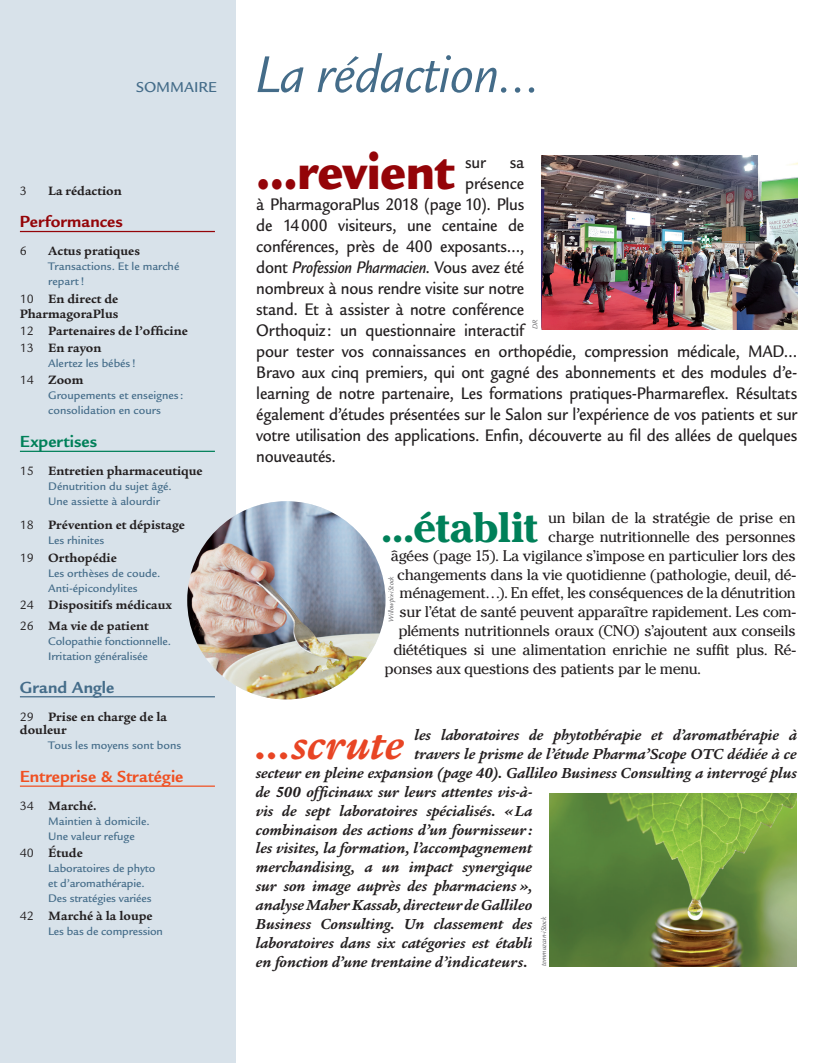
<style>
.page{position:relative;width:815px;height:1063px;background:#fff}
.page>*{position:absolute;margin:0;border:0;box-sizing:border-box;transform-origin:0 0}
.Lare_tetiere{font:italic 56.25px "Legacy Sans Std";letter-spacing:-.01em;color:#446c89}
.Lare_texte{font:900 55.25px "Legacy Sans Std";letter-spacing:-.005em;color:#940408;scale:.89 1}
.Lare_texte-2{font:italic 700 45.5px "Legacy Serif Std";color:#e84524}
.Lare_texte-3{font:700 42.25px "Cheltenham Std";letter-spacing:-.015em;color:#008059}
.Lare_texte-4{font:500 18.12px "Legacy Sans Std";letter-spacing:-.01em;color:#231f20;scale:.89 1}
.Lare_texte-5{font:italic 500 18.12px "Legacy Sans Std";letter-spacing:-.015em;color:#231f20;scale:.89 1}
.Somm_partie_interact{font:700 17.5px "Legacy Sans Std";color:#f05022}
.Somm_partie_performa{font:700 17.5px "Legacy Sans Std";letter-spacing:.005em;color:#940408}
.Somm_partie_expertis{font:700 17.5px "Legacy Sans Std";letter-spacing:.005em;color:#008059}
.Somm_partie_grandang{font:700 17.5px "Legacy Sans Std";color:#446c89}
.Lare_texte-6{font:italic 700 15.75px "Legacy Serif Std";color:#231f20}
.Edit_tetierefag{font:500 15.62px "Legacy Sans Std";color:#446c89}
.Lare_texte-7{font:15.38px "Cheltenham Std";letter-spacing:-.03em;color:#231f20}
.Somm_folio_rubrique{font:700 13.12px/15px "Legacy Serif Std";color:#231f20}
.Somm_folio_rubrique-2{font:13.12px "Legacy Sans Std";color:#231f20}
.Somm_titre_articles{font:500 11.88px/15px "Legacy Sans Std";color:#446c89}
.Credit{font:italic 7.5px "Legacy Sans Std";color:#636366}
.s1{font-family:"Legacy Sans Std";font-weight:400}
.s2{font-style:normal}
</style>
<div class="page">
<div style="left:0;top:0;width:235px;height:1063px;background:#d8e2ea"></div>
<hr style="left:20px;top:231px;width:195px;height:1px;background:#940408">
<hr style="left:20px;top:451px;width:195px;height:1px;background:#008059">
<hr style="left:20px;top:696px;width:195px;height:1px;background:#446c89">
<hr style="left:20px;top:786px;width:195px;height:1px;background:#f05022">
<img style="left:542px;top:156px;width:256px;height:174px">
<img style="left:187px;top:501px;width:198px;height:198px;border-radius:99px">
<img style="left:550px;top:793px;width:246px;height:173px">
<p class="Edit_tetierefag" style="left:136px;top:78px;width:82px">SOMMAIRE</p>
<p class="Somm_folio_rubrique-2" style="left:20px;top:183px;width:9px">3</p>
<p class="Somm_folio_rubrique" style="left:48px;top:183px;width:75px">La rédaction</p>
<p class="Somm_partie_performa" style="left:20px;top:212px;width:104px">Performances</p>
<p class="Somm_folio_rubrique-2" style="left:20px;top:244px;width:9px">6</p>
<p class="Somm_folio_rubrique" style="left:48px;top:244px;width:93px">Actus pratiques</p>
<p class="Somm_titre_articles" style="left:48px;top:259px;width:133px">Transactions. Et le marché repart!</p>
<p class="Somm_folio_rubrique" style="left:20px;top:291px;width:100px"><span class="s1">10</span> En direct de<br>PharmagoraPlus</p>
<p class="Somm_folio_rubrique" style="left:20px;top:323px;width:169px"><span class="s1">12</span> Partenaires de l’officine</p>
<p class="Somm_folio_rubrique" style="left:20px;top:341px;width:83px"><span class="s1">13</span> En rayon</p>
<p class="Somm_titre_articles" style="left:48px;top:356px;width:89px">Alertez les bébés !</p>
<p class="Somm_folio_rubrique" style="left:20px;top:373px;width:65px"><span class="s1">14</span> Zoom</p>
<p class="Somm_titre_articles" style="left:48px;top:388px;width:137px">Groupements et enseignes : consolidation en cours</p>
<p class="Somm_partie_expertis" style="left:20px;top:432px;width:79px">Expertises</p>
<p class="Somm_folio_rubrique" style="left:20px;top:463px;width:184px"><span class="s1">15</span> Entretien pharmaceutique</p>
<p class="Somm_titre_articles" style="left:48px;top:479px;width:125px">Dénutrition du sujet âgé.</p>
<p class="Somm_titre_articles" style="left:48px;top:494px;width:113px">Une assiette à alourdir</p>
<p class="Somm_folio_rubrique" style="left:20px;top:518px;width:166px"><span class="s1">18</span> Prévention et dépistage</p>
<p class="Somm_titre_articles" style="left:48px;top:533px;width:57px">Les rhinites</p>
<p class="Somm_folio_rubrique" style="left:20px;top:550px;width:98px"><span class="s1">19</span> Orthopédie</p>
<p class="Somm_titre_articles" style="left:48px;top:566px;width:114px">Les orthèses de coude.</p>
<p class="Somm_titre_articles" style="left:48px;top:581px;width:91px">Anti-épicondylites</p>
<p class="Somm_folio_rubrique" style="left:20px;top:597px;width:154px"><span class="s1">24</span> Dispositifs médicaux</p>
<p class="Somm_folio_rubrique" style="left:20px;top:618px;width:130px"><span class="s1">26</span> Ma vie de patient</p>
<p class="Somm_titre_articles" style="left:48px;top:634px;width:124px">Colopathie fonctionnelle.</p>
<p class="Somm_titre_articles" style="left:48px;top:649px;width:101px">Irritation généralisée</p>
<p class="Somm_partie_grandang" style="left:20px;top:677px;width:96px">Grand Angle</p>
<p class="Somm_folio_rubrique" style="left:20px;top:710px;width:149px;line-height:13.8px"><span class="s1">29</span> Prise en charge de la douleur</p>
<p class="Somm_titre_articles" style="left:48px;top:738px;width:134px">Tous les moyens sont bons</p>
<p class="Somm_partie_interact" style="left:20px;top:766px;width:165px">Entreprise &amp; Stratégie</p>
<p class="Somm_folio_rubrique" style="left:20px;top:798px;width:78px"><span class="s1">34</span> Marché.</p>
<p class="Somm_titre_articles" style="left:48px;top:814px;width:103px">Maintien à domicile.</p>
<p class="Somm_titre_articles" style="left:48px;top:829px;width:88px">Une valeur refuge</p>
<p class="Somm_folio_rubrique" style="left:20px;top:846px;width:64px"><span class="s1">40</span> Étude</p>
<p class="Somm_titre_articles" style="left:48px;top:861px;width:109px">Laboratoires de phyto et d’aromathérapie.<br>Des stratégies variées</p>
<p class="Somm_folio_rubrique" style="left:20px;top:908px;width:134px"><span class="s1">42</span> Marché à la loupe</p>
<p class="Somm_titre_articles" style="left:48px;top:923px;width:116px">Les bas de compression</p>
<p class="Lare_tetiere" style="left:255px;top:44px;width:287px">La rédaction...</p>
<p class="Lare_texte" style="left:256px;top:139px;width:224px">...revient</p>
<p class="Lare_texte-4" style="left:465px;top:152px;width:25px">sur</p>
<p class="Lare_texte-4" style="left:510px;top:152px;width:18px">sa</p>
<p class="Lare_texte-4" style="left:465px;top:173px;width:68px">présence</p>
<p class="Lare_texte-4" style="left:256px;top:194px;width:303px">à PharmagoraPlus 2018 (page 10). Plus</p>
<p class="Lare_texte-4" style="left:256px;top:215px;width:303px">de 14000 visiteurs, une centaine de</p>
<p class="Lare_texte-4" style="left:256px;top:236px;width:303px">conférences, près de 400 exposants…,</p>
<p class="Lare_texte-5" style="left:256px;top:258px;width:303px"><span class="s2">dont</span> Profession Pharmacien<span class="s2">. Vous avez été</span></p>
<p class="Lare_texte-4" style="left:256px;top:278px;width:303px">nombreux à nous rendre visite sur notre</p>
<p class="Lare_texte-4" style="left:256px;top:299px;width:303px">stand. Et à assister à notre conférence</p>
<p class="Lare_texte-4" style="left:256px;top:320px;width:303px">Orthoquiz : un questionnaire interactif</p>
<p class="Lare_texte-4" style="left:256px;top:341px;width:609px">pour tester vos connaissances en orthopédie, compression médicale, MAD…</p>
<p class="Lare_texte-4" style="left:256px;top:362px;width:609px">Bravo aux cinq premiers, qui ont gagné des abonnements et des modules d’e-</p>
<p class="Lare_texte-4" style="left:256px;top:383px;width:609px">learning de notre partenaire, Les formations pratiques-Pharmareflex. Résultats</p>
<p class="Lare_texte-4" style="left:256px;top:404px;width:609px">également d’études présentées sur le Salon sur l’expérience de vos patients et sur</p>
<p class="Lare_texte-4" style="left:256px;top:425px;width:609px">votre utilisation des applications. Enfin, découverte au fil des allées de quelques</p>
<p class="Lare_texte-4" style="left:256px;top:446px;width:91px">nouveautés.</p>
<p class="Credit" style="left:531px;top:329px;width:11px;rotate:-90deg">DR</p>
<p class="Lare_texte-3" style="left:381px;top:502px;width:159px">...établit</p>
<p class="Lare_texte-7" style="left:548px;top:509px;width:249px">un bilan de la stratégie de prise en</p>
<p class="Lare_texte-7" style="left:548px;top:527px;width:249px">charge nutritionnelle des personnes</p>
<p class="Lare_texte-7" style="left:391px;top:546px;width:407px">âgées (page 15). La vigilance s’impose en particulier lors des</p>
<p class="Lare_texte-7" style="left:397px;top:565px;width:400px">changements dans la vie quotidienne (pathologie, deuil, dé-</p>
<p class="Lare_texte-7" style="left:400px;top:584px;width:398px">ménagement…). En effet, les conséquences de la dénutrition</p>
<p class="Lare_texte-7" style="left:400px;top:603px;width:398px">sur l’état de santé peuvent apparaître rapidement. Les com-</p>
<p class="Lare_texte-7" style="left:398px;top:622px;width:399px">pléments nutritionnels oraux (CNO) s’ajoutent aux conseils</p>
<p class="Lare_texte-7" style="left:393px;top:641px;width:404px">diététiques si une alimentation enrichie ne suffit plus. Ré-</p>
<p class="Lare_texte-7" style="left:385px;top:660px;width:318px">ponses aux questions des patients par le menu.</p>
<p class="Credit" style="left:387px;top:622px;width:47px;rotate:-90deg">Willowpix-iStock</p>
<p class="Lare_texte-2" style="left:256px;top:719px;width:149px">...scrute</p>
<p class="Lare_texte-6" style="left:414px;top:726px;width:384px">les laboratoires de phytothérapie et d’aromathérapie à</p>
<p class="Lare_texte-6" style="left:414px;top:745px;width:384px">travers le prisme de l’étude Pharma’Scope OTC dédiée à ce</p>
<p class="Lare_texte-6" style="left:256px;top:764px;width:542px">secteur en pleine expansion (page 40). Gallileo Business Consulting a interrogé plus</p>
<p class="Lare_texte-6" style="left:256px;top:783px;width:278px">de 500 officinaux sur leurs attentes vis-à-</p>
<p class="Lare_texte-6" style="left:256px;top:802px;width:278px">vis de sept laboratoires spécialisés. «La</p>
<p class="Lare_texte-6" style="left:256px;top:821px;width:278px">combinaison des actions d’un fournisseur :</p>
<p class="Lare_texte-6" style="left:256px;top:839px;width:278px">les visites, la formation, l’accompagnement</p>
<p class="Lare_texte-6" style="left:256px;top:858px;width:278px">merchandising, a un impact synergique</p>
<p class="Lare_texte-6" style="left:256px;top:877px;width:278px">sur son image auprès des pharmaciens »,</p>
<p class="Lare_texte-6" style="left:256px;top:896px;width:278px">analyse Maher Kassab, directeur de Gallileo</p>
<p class="Lare_texte-6" style="left:256px;top:915px;width:278px">Business Consulting. Un classement des</p>
<p class="Lare_texte-6" style="left:256px;top:934px;width:278px">laboratoires dans six catégories est établi</p>
<p class="Lare_texte-6" style="left:256px;top:953px;width:273px">en fonction d’une trentaine d’indicateurs.</p>
<p class="Credit" style="left:540px;top:966px;width:51px;rotate:-90deg">temmuzcan-iStock</p>
</div>
